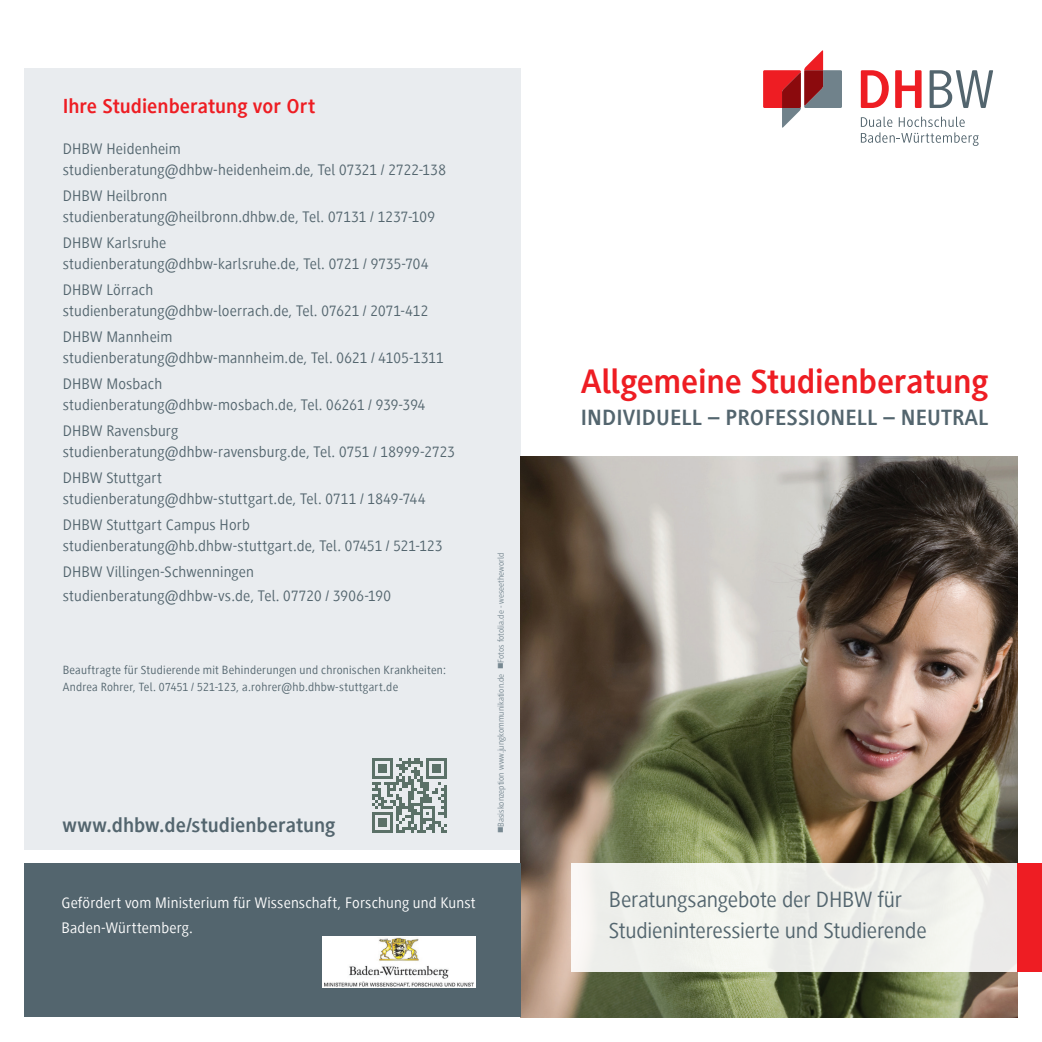
<style>
.page{position:relative;width:1042px;height:1042px;background:#fff}
.page>*{position:absolute;margin:0;border:0;box-sizing:border-box;transform-origin:0 0}
.t1{font:700 35px "Generis Sans Com";letter-spacing:-.005em;color:#ee1d23}
.t2{font:22.75px/31.5px "Generis Sans Com";letter-spacing:-.01em;color:#53656e}
.t3{font:700 22.75px "Generis Sans Com";letter-spacing:.005em;color:#53656e}
.t4{font:700 21px "Generis Sans Com";letter-spacing:.005em;color:#53656e}
.t5{font:700 21px "Generis Sans Com";color:#ee1d23}
.t6{font:15.75px/21px "Generis Sans Com";letter-spacing:.01em;color:#53656e}
.t7{font:15.75px/24.5px "Generis Sans Com";letter-spacing:.01em;color:#fff}
.t8{font:12.25px/17.5px "Generis Sans Com";letter-spacing:.02em;color:#53656e}
.t9{font:8.75px "Generis Sans Com";color:#778891}
</style>
<div class="page">
<div style="left:25px;top:68px;width:496px;height:782px;background:#e9ecef"></div>
<img style="left:521px;top:456px;width:496px;height:561px">
<svg style="left:763px;top:50px;width:79px;height:78px"></svg>
<svg style="left:861px;top:117px;width:117px;height:29px"></svg>
<svg style="left:861px;top:70px;width:28px;height:38px"></svg>
<svg style="left:895px;top:70px;width:26px;height:38px"></svg>
<svg style="left:929px;top:70px;width:64px;height:38px"></svg>
<div style="left:571px;top:863px;width:464px;height:109px;background:#eff0ec"></div>
<div style="left:1017px;top:863px;width:25px;height:108px;background:#ee1d23"></div>
<div style="left:25px;top:863px;width:496px;height:154px;background:#53656e"></div>
<div style="left:322px;top:936px;width:153px;height:52px;background:#fff"></div>
<img style="left:324px;top:938px;width:149px;height:49px">
<svg style="left:372px;top:758px;width:74px;height:74px"></svg>
<h3 class="t5" style="left:63px;top:95px;width:254px">Ihre Studienberatung vor Ort</h3>
<p class="t6" style="left:63px;top:139px;width:385px">DHBW Heidenheim<br>studienberatung@dhbw-heidenheim.de, Tel 07321 / 2722-138</p>
<p class="t6" style="left:63px;top:186px;width:374px">DHBW Heilbronn<br>studienberatung@heilbronn.dhbw.de, Tel. 07131 / 1237-109</p>
<p class="t6" style="left:63px;top:232px;width:367px">DHBW Karlsruhe<br>studienberatung@dhbw-karlsruhe.de, Tel. 0721 / 9735-704</p>
<p class="t6" style="left:63px;top:279px;width:367px">DHBW Lörrach<br>studienberatung@dhbw-loerrach.de, Tel. 07621 / 2071-412</p>
<p class="t6" style="left:63px;top:326px;width:382px">DHBW Mannheim<br>studienberatung@dhbw-mannheim.de, Tel. 0621 / 4105-1311</p>
<p class="t6" style="left:63px;top:373px;width:364px">DHBW Mosbach<br>studienberatung@dhbw-mosbach.de, Tel. 06261 / 939-394</p>
<p class="t6" style="left:63px;top:420px;width:394px">DHBW Ravensburg<br>studienberatung@dhbw-ravensburg.de, Tel. 0751 / 18999-2723</p>
<p class="t6" style="left:63px;top:467px;width:364px">DHBW Stuttgart<br>studienberatung@dhbw-stuttgart.de, Tel. 0711 / 1849-744</p>
<p class="t6" style="left:63px;top:514px;width:381px">DHBW Stuttgart Campus Horb studienberatung@hb.dhbw-stuttgart.de, Tel. 07451 / 521-123</p>
<p class="t6" style="left:63px;top:559px;width:330px;line-height:24.5px">DHBW Villingen-Schwenningen studienberatung@dhbw-vs.de, Tel. 07720 / 3906-190</p>
<p class="t8" style="left:63px;top:661px;width:385px">Beauftragte für Studierende mit Behinderungen und chronischen Krankheiten:<br>Andrea Rohrer, Tel. 07451 / 521-123, a.rohrer@hb.dhbw-stuttgart.de</p>
<h3 class="t4" style="left:63px;top:814px;width:274px">www.dhbw.de/studienberatung</h3>
<p class="t9" style="left:496px;top:833px;width:282px;rotate:-90deg">■Basiskonzeption www.jungkommunikation.de ■Fotos fotolia.de - weseetheworld</p>
<p class="t7" style="left:61px;top:891px;width:416px">Gefördert vom Ministerium für Wissenschaft, Forschung und Kunst<br>Baden-Württemberg.</p>
<h1 class="t1" style="left:581px;top:362px;width:409px">Allgemeine Studienberatung</h1>
<h2 class="t3" style="left:581px;top:405px;width:409px">Indivi duell – Professionell – neutral</h2>
<h2 class="t2" style="left:609px;top:883px;width:319px">Beratungsangebote der DHBW für<br>Studieninteressierte und Studierende</h2>
</div>
